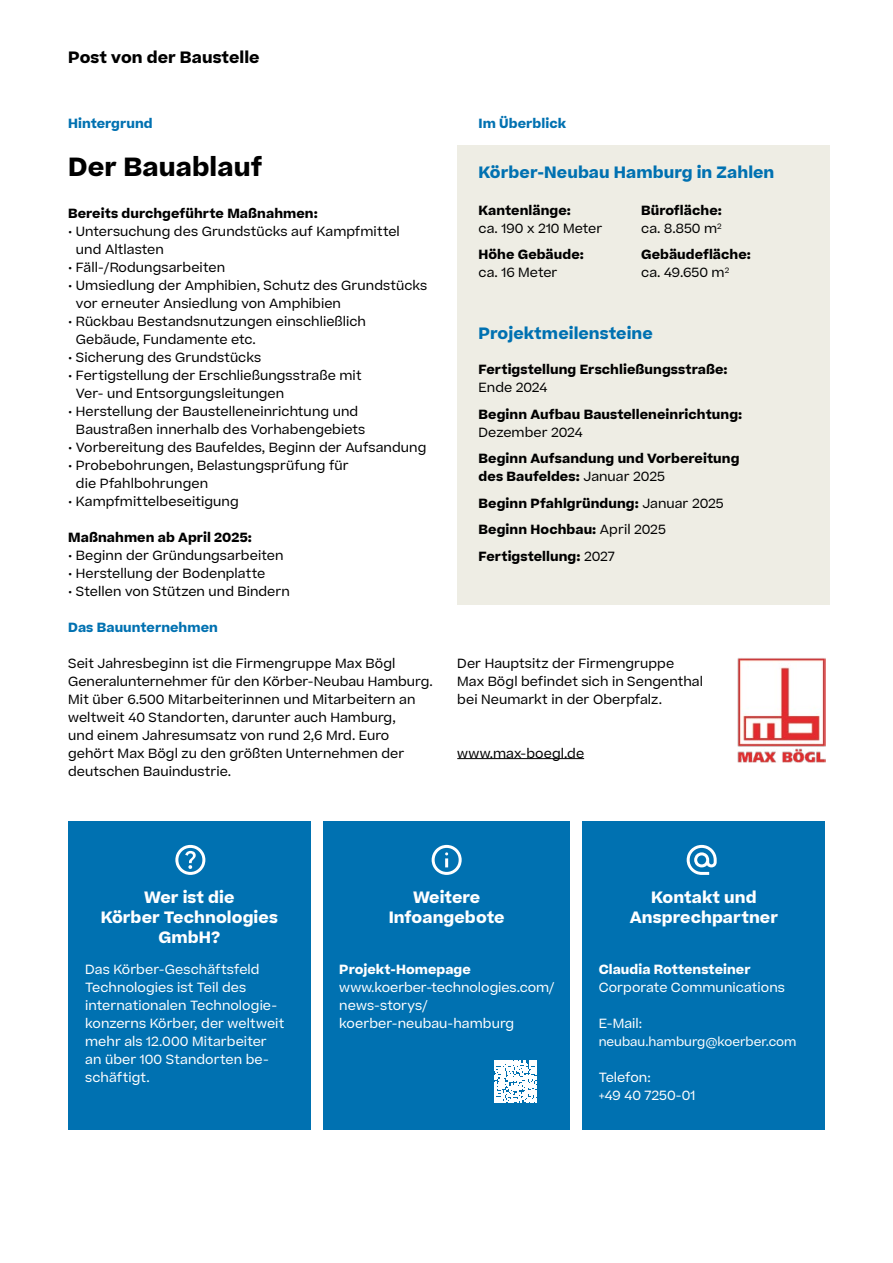
<style>
.page{position:relative;width:893px;height:1263px;background:#fff}
.page>*{position:absolute;margin:0;border:0;box-sizing:border-box;transform-origin:0 0}
.Headline{font:700 25.2px "Koerber";letter-spacing:.005em;color:#000}
.Headline_klein{font:700 15.75px/20.2px "Koerber";letter-spacing:.005em;color:#fff;text-align:center}
.Headline_klein-2{font:700 15.75px "Koerber";letter-spacing:.005em;color:#0071b1}
.Headline_klein-3{font:700 15.75px "Koerber";letter-spacing:.005em;color:#000}
.Copy{font:12.75px/18px "Koerber";letter-spacing:.005em;color:#000}
.Copy-2{font:700 12.75px/18px "Koerber";letter-spacing:.005em;color:#000}
.Copy-3{font:12.75px/18px "Koerber";letter-spacing:.005em;color:#fff}
.Copy_bold{font:700 12.75px "Koerber";letter-spacing:.005em;color:#0071b1}
.Copy-4{font:700 12.75px "Koerber";letter-spacing:.005em;color:#fff}
.Copy-5{font:12px "Koerber";color:#fff}
.s1{font-weight:700}
.s2{font-weight:400}
</style>
<div class="page">
<div style="left:457px;top:145px;width:372px;height:460px;background:#eeede4"></div>
<div style="left:68px;top:822px;width:243px;height:308px;background:#0071b1"></div>
<div style="left:323px;top:822px;width:247px;height:308px;background:#0071b1"></div>
<div style="left:583px;top:822px;width:242px;height:308px;background:#0071b1"></div>
<svg style="left:175px;top:845px;width:30px;height:30px"></svg>
<svg style="left:432px;top:845px;width:30px;height:30px"></svg>
<svg style="left:687px;top:845px;width:30px;height:30px"></svg>
<svg style="left:495px;top:1060px;width:42px;height:43px"></svg>
<hr style="left:457px;top:758px;width:127px;height:1px;background:#000">
<img style="left:737px;top:658px;width:89px;height:105px">
<p class="Headline_klein-3" style="left:68px;top:47px;width:193px">Post von der Baustelle</p>
<p class="Copy_bold" style="left:68px;top:114px;width:86px">Hintergrund</p>
<p class="Headline" style="left:68px;top:150px;width:196px">Der Bauablauf</p>
<p class="Copy-2" style="left:68px;top:204px;width:251px">Bereits durchgeführte Maßnahmen:</p>
<p class="Copy" style="left:76px;top:222px;width:325px;text-indent:-8px">• Untersuchung des Grundstücks auf Kampfmittel und Altlasten</p>
<p class="Copy" style="left:68px;top:258px;width:158px">• Fäll-/Rodungsarbeiten</p>
<p class="Copy" style="left:76px;top:276px;width:353px;text-indent:-8px">• Umsiedlung der Amphibien, Schutz des Grundstücks vor erneuter Ansiedlung von Amphibien</p>
<p class="Copy" style="left:76px;top:312px;width:292px;text-indent:-8px">• Rückbau Bestandsnutzungen einschließlich<br>Gebäude, Fundamente etc.</p>
<p class="Copy" style="left:68px;top:348px;width:195px">• Sicherung des Grundstücks</p>
<p class="Copy" style="left:76px;top:366px;width:287px;text-indent:-8px">• Fertigstellung der Erschließungsstraße mit<br>Ver- und Entsorgungsleitungen</p>
<p class="Copy" style="left:76px;top:402px;width:291px;text-indent:-8px">• Herstellung der Baustelleneinrichtung und<br>Baustraßen innerhalb des Vorhabengebiets</p>
<p class="Copy" style="left:68px;top:438px;width:360px">• Vorbereitung des Baufeldes, Beginn der Aufsandung</p>
<p class="Copy" style="left:76px;top:456px;width:274px;text-indent:-8px">• Probebohrungen, Belastungsprüfung für die Pfahlbohrungen</p>
<p class="Copy" style="left:68px;top:492px;width:172px">• Kampfmittelbeseitigung</p>
<p class="Copy-2" style="left:68px;top:528px;width:185px">Maßnahmen ab April 2025:</p>
<p class="Copy" style="left:68px;top:546px;width:217px">• Beginn der Gründungsarbeiten</p>
<p class="Copy" style="left:68px;top:564px;width:198px">• Herstellung der Bodenplatte</p>
<p class="Copy" style="left:68px;top:582px;width:223px">• Stellen von Stützen und Bindern</p>
<p class="Copy_bold" style="left:68px;top:618px;width:151px">Das Bauunternehmen</p>
<p class="Copy" style="left:68px;top:654px;width:366px">Seit Jahresbeginn ist die Firmengruppe Max Bögl Generalunternehmer für den Körber-Neubau Hamburg.<br>Mit über 6.500 Mitarbeiterinnen und Mitarbeitern an weltweit 40 Standorten, darunter auch Hamburg,<br>und einem Jahresumsatz von rund 2,6 Mrd. Euro gehört Max Bögl zu den größten Unternehmen der deutschen Bauindustrie.</p>
<p class="Copy_bold" style="left:479px;top:114px;width:89px">Im Überblick</p>
<p class="Headline_klein-2" style="left:479px;top:161px;width:297px">Körber-Neubau Hamburg in Zahlen</p>
<p class="Copy" style="left:479px;top:201px;width:125px"><span class="s1">Kantenlänge:<br></span>ca. 190 x 210 Meter</p>
<p class="Copy-2" style="left:479px;top:246px;width:107px">Höhe Gebäude: <span class="s2">ca. 16 Meter</span></p>
<p class="Copy-2" style="left:641px;top:201px;width:82px">Bürofläche: <span class="s2">ca. 8.850 m</span><sup>2</sup></p>
<p class="Copy-2" style="left:641px;top:246px;width:111px">Gebäudefläche: <span class="s2">ca. 49.650 m</span><sup>2</sup></p>
<p class="Headline_klein-2" style="left:479px;top:322px;width:176px">Projektmeilensteine</p>
<p class="Copy-2" style="left:479px;top:360px;width:251px">Fertigstellung Erschließungsstraße:<br><span class="s2">Ende 2024</span></p>
<p class="Copy-2" style="left:479px;top:405px;width:265px">Beginn Aufbau Baustelleneinrichtung:<br><span class="s2">Dezember 2024</span></p>
<p class="Copy-2" style="left:479px;top:449px;width:262px">Beginn Aufsandung und Vorbereitung des Baufeldes: <span class="s2">Januar 2025</span></p>
<p class="Copy-2" style="left:479px;top:494px;width:247px">Beginn Pfahlgründung: <span class="s2">Januar 2025</span></p>
<p class="Copy-2" style="left:479px;top:520px;width:189px">Beginn Hochbau: <span class="s2">April 2025</span></p>
<p class="Copy-2" style="left:479px;top:547px;width:138px">Fertigstellung: <span class="s2">2027</span></p>
<p class="Copy" style="left:457px;top:654px;width:247px">Der Hauptsitz der Firmengruppe<br>Max Bögl befindet sich in Sengenthal bei Neumarkt in der Oberpfalz.</p>
<p class="Copy" style="left:457px;top:744px;width:128px">www.max-boegl.de</p>
<p class="Headline_klein" style="left:101px;top:887px;width:179px">Wer ist die<br>Körber Technologies<br>GmbH?</p>
<p class="Headline_klein" style="left:389px;top:887px;width:117px">Weitere<br>Infoangebote</p>
<p class="Headline_klein" style="left:630px;top:887px;width:150px">Kontakt und<br>Ansprechpartner</p>
<p class="Copy-3" style="left:85px;top:960px;width:201px">Das Körber-Geschäftsfeld<br>Technologies ist Teil des internationalen Technologie&shy;konzerns Körber, der weltweit mehr als 12.000 Mitarbeiter an über 100 Standorten be&shy;schäftigt.</p>
<p class="Copy-4" style="left:339px;top:960px;width:133px">Projekt-Homepage</p>
<p class="Copy-4" style="left:599px;top:960px;width:153px">Claudia Rottensteiner</p>
<p class="Copy-3" style="left:339px;top:978px;width:216px">www.koerber-technologies.com/ news-storys/ koerber-neubau-hamburg</p>
<p class="Copy-3" style="left:599px;top:978px;width:188px">Corporate Communications</p>
<p class="Copy-3" style="left:599px;top:1014px;width:45px">E-Mail:</p>
<p class="Copy-5" style="left:599px;top:1033px;width:199px">neubau.hamburg@koerber.com</p>
<p class="Copy-3" style="left:599px;top:1068px;width:98px">Telefon:<br>+49 40 7250-01</p>
</div>
